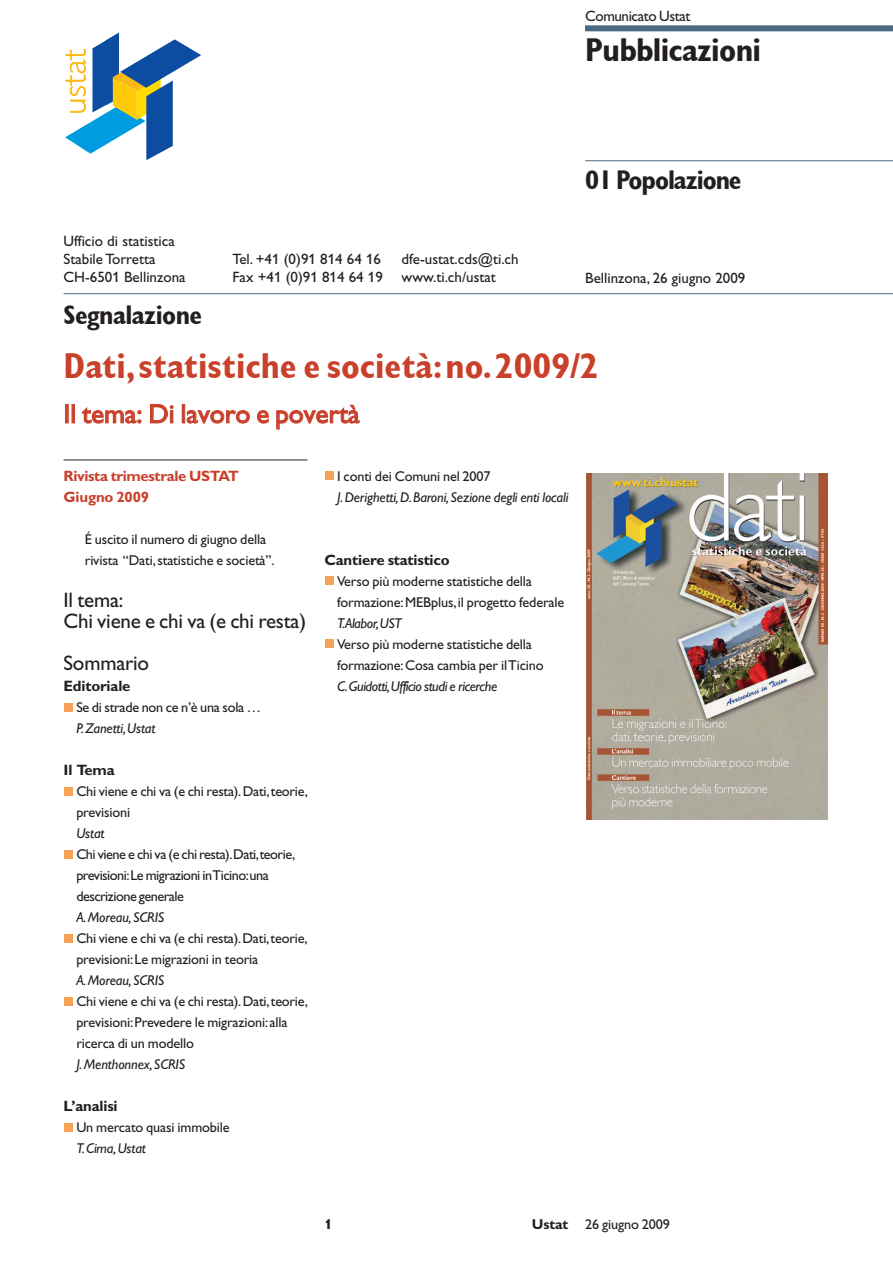
<style>
.page{position:relative;width:893px;height:1263px;background:#fff}
.page>*{position:absolute;margin:0;border:0;box-sizing:border-box;transform-origin:0 0}
.t1{font:700 condensed 36px "Gill Sans";color:#c9402b}
.t2{font:700 condensed 33px "Gill Sans";letter-spacing:-.02em;color:#231f20}
.t3{font:700 condensed 27px "Gill Sans";letter-spacing:-.03em;color:#231f20}
.t4{font:27px "Gill Sans";color:#c9402b}
.t5{font:21px/21px "Gill Alt One";letter-spacing:-.01em;color:#231f20}
.t6{font:15px/18px "Gill Alt One";color:#231f20}
.t7{font:700 15px "Gill Alt One";letter-spacing:-.01em;color:#231f20}
.t8{font:700 15px/21px "Gill Alt One";letter-spacing:-.02em;color:#c9402b}
.t9{font:15px "Gill Alt One";letter-spacing:-.025em;color:#231f20}
.t10{font:14.25px/21px "Gill Alt One";letter-spacing:-.01em;color:#231f20}
.t11{font:italic 14.25px "Gill Alt One";letter-spacing:-.01em;color:#231f20}
.t12{font:14.25px/21px "Gill Alt One";letter-spacing:-.035em;color:#231f20}
.t13{font:italic 14.25px "Gill Alt One";letter-spacing:-.03em;color:#231f20}
.t14{font:700 14.25px "Gill Alt One";color:#231f20}
.s1{font-weight:700}
</style>
<div class="page">
<div style="left:585px;top:25px;width:307px;height:6px;background:#4b6a83"></div>
<svg style="left:65px;top:33px;width:136px;height:127px"></svg>
<hr style="left:585px;top:160px;width:308px;height:1px;background:#4b6a83">
<hr style="left:64px;top:293px;width:829px;height:1px;background:#4b6a83">
<hr style="left:64px;top:460px;width:243px;height:1px;background:#231f20">
<div style="left:65px;top:703px;width:8px;height:8px;background:#f8a159"></div>
<div style="left:65px;top:787px;width:8px;height:8px;background:#f8a159"></div>
<div style="left:65px;top:850px;width:8px;height:8px;background:#f8a159"></div>
<div style="left:65px;top:934px;width:8px;height:8px;background:#f8a159"></div>
<div style="left:65px;top:997px;width:8px;height:8px;background:#f8a159"></div>
<div style="left:65px;top:1123px;width:8px;height:8px;background:#f8a159"></div>
<div style="left:326px;top:472px;width:8px;height:8px;background:#f8a159"></div>
<div style="left:326px;top:577px;width:8px;height:8px;background:#f8a159"></div>
<div style="left:326px;top:640px;width:8px;height:8px;background:#f8a159"></div>
<div style="left:65px;top:404px;width:4px;height:19px;border:1px solid #c9402b"></div>
<div style="left:72px;top:404px;width:3px;height:19px;border:1px solid #c9402b"></div>
<svg style="left:81px;top:407px;width:61px;height:17px"></svg>
<svg style="left:150px;top:404px;width:24px;height:20px"></svg>
<div style="left:182px;top:404px;width:3px;height:19px;border:1px solid #c9402b"></div>
<svg style="left:186px;top:410px;width:64px;height:14px"></svg>
<svg style="left:257px;top:410px;width:12px;height:14px"></svg>
<svg style="left:276px;top:404px;width:84px;height:26px"></svg>
<img style="left:586px;top:474px;width:241px;height:346px">
<p class="t9" style="left:585px;top:7px;width:107px">Comunicato Ustat</p>
<h2 class="t2" style="left:585px;top:30px;width:177px">Pubblicazioni</h2>
<p class="t6" style="left:64px;top:232px;width:123px">Ufficio di statistica<br>Stabile Torretta<br>CH-6501 Bellinzona</p>
<p class="t6" style="left:233px;top:250px;width:152px">Tel. +41 (0)91 814 64 16<br>Fax +41 (0)91 814 64 19</p>
<p class="t6" style="left:402px;top:250px;width:119px">dfe-ustat.cds@ti.ch www.ti.ch/ustat</p>
<h3 class="t3" style="left:585px;top:164px;width:158px">01 Popolazione</h3>
<p class="t6" style="left:585px;top:269px;width:162px">Bellinzona, 26 giugno 2009</p>
<h3 class="t3" style="left:64px;top:299px;width:140px">Segnalazione</h3>
<h1 class="t1" style="left:64px;top:344px;width:537px">Dati,statistiche e società:no.2009/2</h1>
<h3 class="t4" style="left:64px;top:398px;width:298px">Il tema: Di lavoro e povertà</h3>
<p class="t8" style="left:64px;top:465px;width:177px">Rivista trimestrale USTAT<br>Giugno 2009</p>
<p class="t10" style="left:85px;top:529px;width:191px">É uscito il numero di giugno della rivista “Dati,statistiche e società”.</p>
<h3 class="t5" style="left:64px;top:590px;width:244px">Il tema:<br>Chi viene e chi va (e chi resta)</h3>
<h3 class="t5" style="left:64px;top:653px;width:87px">Sommario</h3>
<p class="t7" style="left:64px;top:677px;width:68px">Editoriale</p>
<p class="t10" style="left:76px;top:697px;width:186px">Se di strade non ce n’è una sola …</p>
<p class="t11" style="left:76px;top:720px;width:81px">P.Zanetti,Ustat</p>
<p class="t7" style="left:64px;top:761px;width:53px">Il Tema</p>
<p class="t10" style="left:76px;top:781px;width:233px">Chi viene e chi va (e chi resta).Dati,teorie, previsioni</p>
<p class="t11" style="left:76px;top:825px;width:30px">Ustat</p>
<p class="t12" style="left:76px;top:844px;width:220px">Chi viene e chi va (e chi resta).Dati,teorie, previsioni:Le migrazioni inTicino:una descrizione generale</p>
<p class="t11" style="left:76px;top:909px;width:90px">A.Moreau,SCRIS</p>
<p class="t10" style="left:76px;top:928px;width:233px">Chi viene e chi va (e chi resta).Dati,teorie, previsioni:Le migrazioni in teoria</p>
<p class="t11" style="left:76px;top:972px;width:90px">A.Moreau,SCRIS</p>
<p class="t10" style="left:76px;top:991px;width:233px">Chi viene e chi va (e chi resta).Dati,teorie, previsioni:Prevedere le migrazioni:alla ricerca di un modello</p>
<p class="t11" style="left:76px;top:1056px;width:110px">J.Menthonnex,SCRIS</p>
<p class="t7" style="left:64px;top:1097px;width:56px">L’analisi</p>
<p class="t10" style="left:76px;top:1117px;width:155px">Un mercato quasi immobile</p>
<p class="t11" style="left:76px;top:1140px;width:71px">T.Cima,Ustat</p>
<p class="t10" style="left:337px;top:466px;width:155px">I conti dei Comuni nel 2007</p>
<p class="t11" style="left:337px;top:489px;width:233px">J.Derighetti,D.Baroni,Sezione degli enti locali</p>
<p class="t7" style="left:324px;top:551px;width:127px">Cantiere statistico</p>
<p class="t10" style="left:337px;top:571px;width:229px">Verso più moderne statistiche della formazione:MEBplus,il progetto federale</p>
<p class="t13" style="left:337px;top:615px;width:66px">T.Alabor,UST</p>
<p class="t10" style="left:337px;top:634px;width:208px">Verso più moderne statistiche della formazione:Cosa cambia per ilTicino</p>
<p class="t13" style="left:337px;top:678px;width:162px">C.Guidotti,Ufficio studi e ricerche</p>
<p class="t14" style="left:324px;top:1216px;width:9px">1</p>
<p class="t10" style="left:532px;top:1214px;width:139px"><span class="s1">Ustat</span> 26 giugno 2009</p>
</div>
